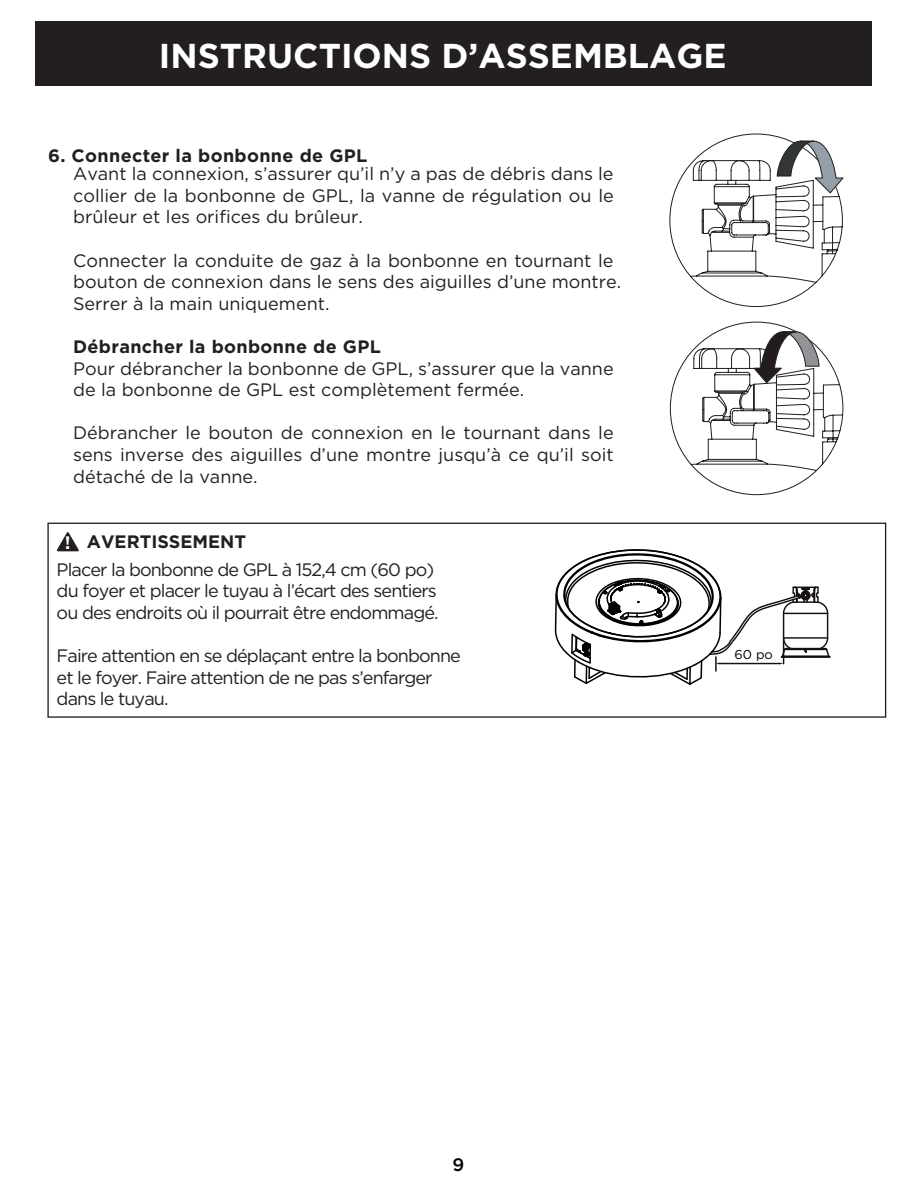
<style>
.page{position:relative;width:918px;height:1188px;background:#fff}
.page>*{position:absolute;margin:0;border:0;box-sizing:border-box;transform-origin:0 0}
.t1{font:700 34.5px "Gotham";color:#fff}
.t2{font:18px/21.6px "Gotham";color:#231f20;text-align:justify}
.t3{font:18px/21.6px "Gotham";letter-spacing:-.05em;color:#231f20}
.t4{font:700 18px "Gotham";letter-spacing:.02em;color:#231f20}
.t5{font:500 18px "Gotham";color:#000}
.t6{font:12.9px "Gotham";color:#000}
.s1{font-weight:700;color:#fff}
.s2{font-weight:700}
</style>
<div class="page">
<svg style="left:669px;top:133px;width:175px;height:174px"></svg>
<svg style="left:670px;top:321px;width:174px;height:174px"></svg>
<div style="left:47px;top:523px;width:839px;height:195px;border:1px solid #231f20"></div>
<svg style="left:57px;top:532px;width:22px;height:19px"></svg>
<div style="left:35px;top:21px;width:837px;height:65px;background:#231f20"></div>
<svg style="left:554px;top:549px;width:277px;height:136px"></svg>
<h1 class="t1" style="left:159px;top:33px;width:569px">INSTRUCTIONS D’ASSEMBLAGE</h1>
<p class="t4" style="left:48px;top:143px;width:321px">6. Connecter la bonbonne de GPL</p>
<p class="t2" style="left:73px;top:163px;width:542px">Avant la connexion, s’assurer qu’il n’y a pas de débris dans le collier de la bonbonne de GPL, la vanne de régulation ou le brûleur et les orifices du brûleur.</p>
<p class="t2" style="left:73px;top:249px;width:550px;text-align:left">Connecter la conduite de gaz à la bonbonne en tournant le bouton de connexion dans le sens des aiguilles d’une montre.<br>Serrer à la main uniquement.</p>
<p class="t4" style="left:73px;top:335px;width:309px">Débrancher la bonbonne de GPL</p>
<p class="t2" style="left:73px;top:357px;width:542px">Pour débrancher la bonbonne de GPL, s’assurer que la vanne de la bonbonne de GPL est complètement fermée.</p>
<p class="t2" style="left:73px;top:422px;width:542px">Débrancher le bouton de connexion en le tournant dans le sens inverse des aiguilles d’une montre jusqu’à ce qu’il soit détaché de la vanne.</p>
<p class="t3" style="left:57px;top:528px;width:379px;line-height:27.3px;text-indent:8px"><span class="s1">!</span> <span class="s2">AVERTISSEMENT<br></span>Placer la bonbonne de GPL à 152,4 cm (60 po)</p>
<p class="t3" style="left:57px;top:580px;width:383px">du foyer et placer le tuyau à l’écart des sentiers ou des endroits où il pourrait être endommagé.</p>
<p class="t3" style="left:57px;top:645px;width:406px">Faire attention en se déplaçant entre la bonbonne et le foyer. Faire attention de ne pas s’enfarger dans le tuyau.</p>
<p class="t6" style="left:735px;top:646px;width:40px">60 po</p>
<p class="t5" style="left:452px;top:1153px;width:13px">9</p>
</div>
